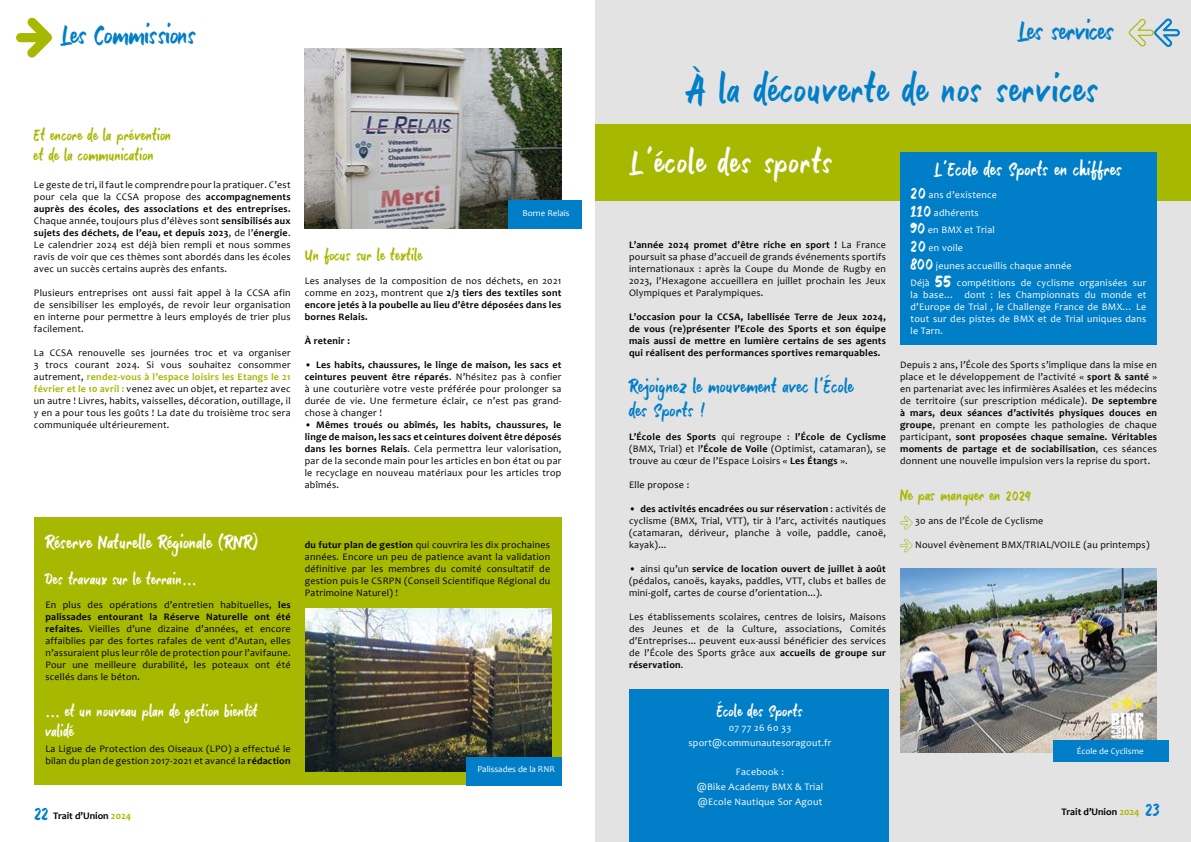
<style>
.page{position:relative;width:1191px;height:842px;background:#fff}
.page>*{position:absolute;margin:0;border:0;box-sizing:border-box;transform-origin:0 0}
.t1{font:43px "Gultan Bonte";letter-spacing:.04em;color:#007ec7}
.t2{font:36px "Gultan Bonte";letter-spacing:.05em;color:#fff}
.t3{font:30px "Gultan Bonte";color:#007ec7}
.t4{font:23px "Gultan Bonte";color:#007ec7}
.t5{font:21px "Gultan Bonte";letter-spacing:.025em;color:#fff}
.t6{font:21px/24px "Gultan Bonte";letter-spacing:.025em;color:#007ec7}
.t7{font:18px/20px "Gultan Bonte";letter-spacing:.025em;color:#a7b800}
.t8{font:18px/20px "Gultan Bonte";letter-spacing:.025em;color:#fff}
.t9{font:10px/12px "Candara";letter-spacing:.025em;color:#000;text-align:justify}
.t10{font:700 10px/12px "Candara";letter-spacing:.025em;color:#000;text-align:justify}
.t11{font:10px/17.7px "Candara";letter-spacing:.025em;color:#fff;text-align:center}
.t12{font:700 10px "Candara";color:#000}
.t13{font:9px "Candara";color:#fff}
.s1{font-weight:700}
.s2{font-weight:700;color:#a7b800}
.s3{font-weight:400}
.s4{color:#a7b800}
.s5{font-family:"Gultan Bonte";font-size:21px}
</style>
<div class="page">
<div style="left:595px;top:0;width:596px;height:842px;background:#e3e3e3"></div>
<svg style="left:1128px;top:18px;width:52px;height:29px"></svg>
<svg style="left:16px;top:17px;width:36px;height:41px"></svg>
<div style="left:34px;top:517px;width:527px;height:268px;background:#a7b800"></div>
<img style="left:305px;top:48px;width:256px;height:180px">
<img style="left:305px;top:608px;width:246px;height:164px">
<div style="left:466px;top:757px;width:95px;height:29px;background:#007ec7"></div>
<div style="left:508px;top:200px;width:73px;height:28px;background:#007ec7"></div>
<div style="left:595px;top:124px;width:596px;height:77px;background:#a7b800"></div>
<svg style="left:900px;top:516px;width:12px;height:14px"></svg>
<svg style="left:900px;top:538px;width:12px;height:14px"></svg>
<div style="left:629px;top:689px;width:259px;height:153px;background:#007ec7"></div>
<div style="left:900px;top:152px;width:257px;height:192px;background:#007ec7"></div>
<img style="left:900px;top:569px;width:257px;height:183px">
<div style="left:1053px;top:740px;width:115px;height:21px;background:#007ec7"></div>
<h3 class="t3" style="left:61px;top:17px;width:137px">Les Commissions</h3>
<h3 class="t3" style="left:1018px;top:13px;width:98px">Les services</h3>
<h3 class="t7" style="left:34px;top:126px;width:139px">Et encore de la prévention et de la communication</h3>
<p class="t9" style="left:34px;top:179px;width:258px">Le geste de tri, il faut le comprendre pour la pratiquer. C’est pour cela que la CCSA propose des <span class="s1">accompagnements auprès des écoles, des associations et des entreprises.<br></span>Chaque année, toujours plus d’élèves sont <span class="s1">sensibilisés aux sujets des déchets, de l’eau, et depuis 2023</span>, de l’<span class="s1">énergie</span>.<br>Le calendrier 2024 est déjà bien rempli et nous sommes ravis de voir que ces thèmes sont abordés dans les écoles avec un succès certains auprès des enfants.</p>
<p class="t9" style="left:34px;top:287px;width:258px">Plusieurs entreprises ont aussi fait appel à la CCSA afin de sensibiliser les employés, de revoir leur organisation en interne pour permettre à leurs employés de trier plus facilement.</p>
<p class="t9" style="left:34px;top:347px;width:258px">La CCSA renouvelle ses journées troc et va organiser 3 trocs courant 2024. Si vous souhaitez consommer autrement, <span class="s2">rendez-vous à l’espace loisirs les Etangs le 21 février et le 10 avril :</span> venez avec un objet, et repartez avec un autre ! Livres, habits, vaisselles, décoration, outillage, il y en a pour tous les goûts ! La date du troisième troc sera communiquée ultérieurement.</p>
<p class="t13" style="left:522px;top:208px;width:49px">Borne Relais</p>
<h3 class="t7" style="left:305px;top:246px;width:119px">Un focus sur le textile</h3>
<p class="t10" style="left:305px;top:275px;width:258px"><span class="s3">Les analyses de la composition de nos déchets, en 2021 comme en 2023, montrent que</span> 2/3 tiers des textiles sont encore jetés à la poubelle au lieu d’être déposées dans les bornes Relais.</p>
<p class="t10" style="left:305px;top:335px;width:47px">À retenir :</p>
<p class="t9" style="left:305px;top:359px;width:258px">• <span class="s1">Les habits, chaussures, le linge de maison, les sacs et ceintures peuvent être réparés</span>. N’hésitez pas à confier à une couturière votre veste préférée pour prolonger sa durée de vie. Une fermeture éclair, ce n’est pas grand&shy;chose à changer !</p>
<p class="t9" style="left:305px;top:419px;width:258px">• <span class="s1">Mêmes troués ou abîmés, les habits, chaussures, le linge de maison, les sacs et ceintures doivent être déposés dans les bornes Relais</span>. Cela permettra leur valorisation, par de la seconde main pour les articles en bon état ou par le recyclage en nouveau matériaux pour les articles trop abîmés.</p>
<h3 class="t5" style="left:45px;top:530px;width:214px">Réserve Naturelle Régionale (RNR)</h3>
<h3 class="t8" style="left:45px;top:570px;width:153px">Des travaux sur le terrain…</h3>
<p class="t9" style="left:45px;top:599px;width:247px">En plus des opérations d’entretien habituelles, <span class="s1">les palissades entourant la Réserve Naturelle ont été refaites.</span> Vieilles d’une dizaine d’années, et encore affaiblies par des fortes rafales de vent d’Autan, elles n’assuraient plus leur rôle de protection pour l’avifaune.<br>Pour une meilleure durabilité, les poteaux ont été scellés dans le béton.</p>
<h3 class="t8" style="left:45px;top:702px;width:214px">… et un nouveau plan de gestion bientôt validé</h3>
<p class="t9" style="left:45px;top:743px;width:247px">La Ligue de Protection des Oiseaux (LPO) a effectué le bilan du plan de gestion 2017-2021 et avancé la <span class="s1">rédaction</span></p>
<h3 class="t4" style="left:34px;top:799px;width:16px">22</h3>
<p class="t12" style="left:53px;top:809px;width:80px">Trait d’Union <span class="s4">2024</span></p>
<p class="t9" style="left:305px;top:539px;width:247px"><span class="s1">du futur plan de gestion</span> qui couvrira les dix prochaines années. Encore un peu de patience avant la validation définitive par les membres du comité consultatif de gestion puis le CSRPN (Conseil Scientifique Régional du Patrimoine Naturel) !</p>
<p class="t13" style="left:477px;top:764px;width:79px">Palissades de la RNR</p>
<h1 class="t1" style="left:687px;top:64px;width:413px">À la découverte de nos services</h1>
<h2 class="t2" style="left:630px;top:142px;width:204px">L’école des sports</h2>
<p class="t9" style="left:629px;top:239px;width:258px"><span class="s1">L’année 2024 promet d’être riche en sport !</span> La France poursuit sa phase d’accueil de grands événements sportifs internationaux : après la Coupe du Monde de Rugby en 2023, l’Hexagone accueillera en juillet prochain les Jeux Olympiques et Paralympiques.</p>
<p class="t10" style="left:629px;top:311px;width:258px">L’occasion pour la CCSA, labellisée Terre de Jeux 2024, de vous (re)présenter l’Ecole des Sports et son équipe mais aussi de mettre en lumière certains de ses agents qui réalisent des performances sportives remarquables.</p>
<h3 class="t6" style="left:629px;top:375px;width:226px">Rejoignez le mouvement avec l’École des Sports !</h3>
<p class="t9" style="left:629px;top:431px;width:258px"><span class="s1">L’École des Sports</span> qui regroupe : <span class="s1">l’École de Cyclisme </span>(BMX, Trial) et l<span class="s1">’École de Voile</span> (Optimist, catamaran), se trouve au cœur de l’Espace Loisirs « <span class="s1">Les Étangs</span> ».</p>
<p class="t9" style="left:629px;top:479px;width:62px">Elle propose :</p>
<p class="t9" style="left:629px;top:503px;width:258px">• <span class="s1">des activités encadrées ou sur réservation</span> : activités de cyclisme (BMX, Trial, VTT), tir à l’arc, activités nautiques (catamaran, dériveur, planche à voile, paddle, canoë, kayak)...</p>
<p class="t9" style="left:629px;top:563px;width:258px">• ainsi qu’un <span class="s1">service de location ouvert de juillet à août </span>(pédalos, canoës, kayaks, paddles, VTT, clubs et balles de mini-golf, cartes de course d’orientation...).</p>
<p class="t9" style="left:629px;top:611px;width:258px">Les établissements scolaires, centres de loisirs, Maisons des Jeunes et de la Culture, associations, Comités d’Entreprises... peuvent eux-aussi bénéficier des services de l’École des Sports grâce aux <span class="s1">accueils de groupe sur réservation</span>.</p>
<h3 class="t8" style="left:717px;top:702px;width:88px">École des Sports</h3>
<p class="t11" style="left:688px;top:720px;width:144px;line-height:14.8px">07 77 26 60 33 sport@communautesoragout.fr</p>
<p class="t11" style="left:697px;top:765px;width:128px;line-height:14.8px">Facebook :<br>@Bike Academy BMX &amp; Trial @Ecole Nautique Sor Agout</p>
<h3 class="t5" style="left:934px;top:157px;width:189px">L’Ecole des Sports en chiffres</h3>
<p class="t11" style="left:910px;top:186px;width:237px;text-align:left"><span class="s5">20</span> ans d’existence<br><span class="s5">110</span> adhérents<br><span class="s5">90</span> en BMX et Trial<br><span class="s5">20</span> en voile<br><span class="s5">800</span> jeunes accueillis chaque année<br>Déjà <span class="s5">55</span> compétitions de cyclisme organisées sur</p>
<p class="t11" style="left:910px;top:289px;width:237px;line-height:12px;text-align:justify">la base… dont : les Championnats du monde et d’Europe de Trial , le Challenge France de BMX… Le tout sur des pistes de BMX et de Trial uniques dans le Tarn.</p>
<p class="t9" style="left:900px;top:359px;width:258px">Depuis 2 ans, l’École des Sports s’implique dans la mise en place et le développement de l’activité « <span class="s1">sport &amp; santé</span> » en partenariat avec les infirmières Asalées et les médecins de territoire (sur prescription médicale). <span class="s1">De septembre à mars, deux séances d’activités physiques douces en groupe</span>, prenant en compte les pathologies de chaque participant, <span class="s1">sont proposées chaque semaine. Véritables moments de partage et de sociabilisation</span>, ces séances donnent une nouvelle impulsion vers la reprise du sport.</p>
<h3 class="t7" style="left:900px;top:486px;width:132px">Ne pas manquer en 2024</h3>
<p class="t9" style="left:915px;top:515px;width:130px">30 ans de l’École de Cyclisme</p>
<p class="t9" style="left:915px;top:539px;width:236px">Nouvel évènement BMX/TRIAL/VOILE (au printemps)</p>
<p class="t13" style="left:1076px;top:745px;width:68px">École de Cyclisme</p>
<p class="t12" style="left:1061px;top:805px;width:80px">Trait d’Union <span class="s4">2024</span></p>
<h3 class="t4" style="left:1145px;top:795px;width:16px">23</h3>
</div>
